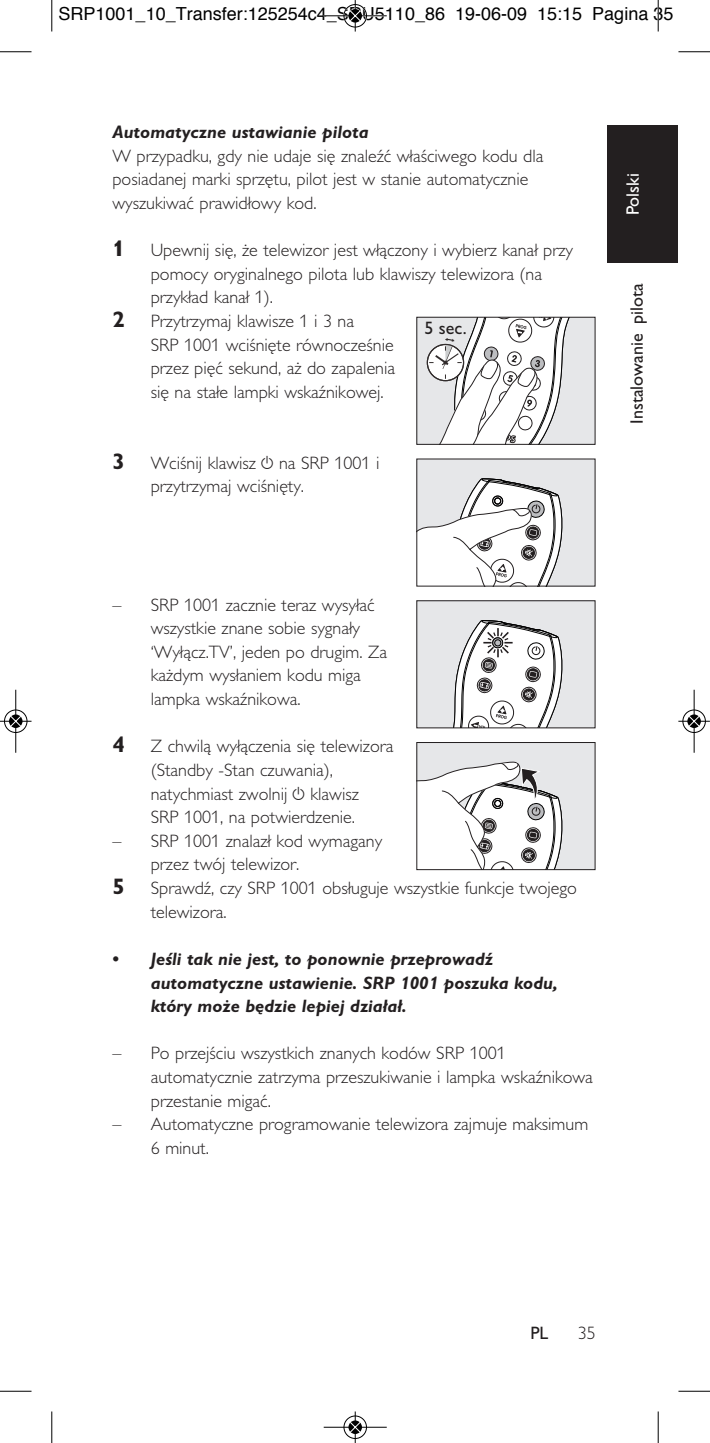
<style>
.page{position:relative;width:710px;height:1443px;background:#fff}
.page>*{position:absolute;margin:0;border:0;box-sizing:border-box;transform-origin:0 0}
.t1{font:300 18px/23.6px "Gill Alt One CE";color:#231f20}
.t2{font:italic 700 18px/23.6px "Gill Alt One CE";color:#231f20}
.t3{font:18px "Helvetica";color:#000}
.t4{font:18px "Gill Sans Alt CE";color:#231f20}
.t5{font:18px "Gill Alt One";color:#231f20}
.t6{font:18px "Gill Alt One";color:#fff}
.t7{font:300 18px "Gill Alt One";color:#231f20}
.t8{font:5.17px "Gill Alt One MT+FPSKNA";color:#322d2d}
.s1{font-weight:700;font-size:22.5px}
.s2{font-family:"Gill Alt One"}
.s3{font-family:"Audio Six 6";font-weight:400}
</style>
<div class="page">
<div style="left:416px;top:317px;width:179px;height:127px;background:#e6e7e9"></div>
<div style="left:416px;top:317px;width:179px;height:128px;border:1px solid #231f20"></div>
<div style="left:416px;top:459px;width:179px;height:127px;background:#e6e7e9"></div>
<svg style="left:418px;top:478px;width:144px;height:106px"></svg>
<div style="left:416px;top:601px;width:179px;height:127px;background:#e6e7e9"></div>
<svg style="left:453px;top:620px;width:109px;height:106px"></svg>
<div style="left:416px;top:600px;width:179px;height:128px;border:1px solid #231f20"></div>
<div style="left:416px;top:742px;width:179px;height:128px;background:#e6e7e9"></div>
<svg style="left:416px;top:762px;width:146px;height:109px;background:#e1e1e1"></svg>
<div style="left:416px;top:742px;width:179px;height:128px;border:1px solid #231f20"></div>
<div style="left:607px;top:126px;width:70px;height:137px;background:#231f20"></div>
<svg style="left:422px;top:317px;width:165px;height:127px"></svg>
<hr style="left:51px;top:0;width:1px;height:32px;background:#000">
<hr style="left:0;top:51px;width:32px;height:1px;background:#000">
<hr style="left:657px;top:0;width:1px;height:32px;background:#000">
<hr style="left:678px;top:51px;width:31px;height:1px;background:#000">
<hr style="left:51px;top:1411px;width:1px;height:32px;background:#000">
<hr style="left:0;top:1391px;width:32px;height:1px;background:#000">
<hr style="left:657px;top:1411px;width:1px;height:32px;background:#000">
<hr style="left:678px;top:1391px;width:31px;height:1px;background:#000">
<div style="left:343px;top:4px;width:24px;height:24px;border:1px solid #fff;border-radius:50%"></div>
<hr style="left:323px;top:15px;width:63px;height:1px;background:#000">
<hr style="left:355px;top:0;width:1px;height:32px;background:#000">
<div style="left:343px;top:4px;width:23px;height:23px;border:1px solid #000;border-radius:50%"></div>
<svg style="left:348px;top:9px;width:14px;height:14px"></svg>
<svg style="left:349px;top:10px;width:12px;height:12px"></svg>
<div style="left:343px;top:1415px;width:24px;height:24px;border:1px solid #fff;border-radius:50%"></div>
<hr style="left:323px;top:1427px;width:63px;height:1px;background:#000">
<hr style="left:355px;top:1411px;width:1px;height:32px;background:#000">
<div style="left:343px;top:1416px;width:23px;height:23px;border:1px solid #000;border-radius:50%"></div>
<svg style="left:348px;top:1420px;width:14px;height:14px"></svg>
<svg style="left:349px;top:1421px;width:12px;height:12px"></svg>
<div style="left:4px;top:709px;width:24px;height:24px;border:1px solid #fff;border-radius:50%"></div>
<hr style="left:15px;top:690px;width:1px;height:63px;background:#000">
<hr style="left:0;top:721px;width:32px;height:1px;background:#000">
<div style="left:4px;top:710px;width:23px;height:23px;border:1px solid #000;border-radius:50%"></div>
<svg style="left:9px;top:714px;width:13px;height:14px"></svg>
<svg style="left:10px;top:715px;width:11px;height:12px"></svg>
<div style="left:682px;top:709px;width:24px;height:24px;border:1px solid #fff;border-radius:50%"></div>
<hr style="left:693px;top:690px;width:1px;height:63px;background:#000">
<hr style="left:678px;top:721px;width:31px;height:1px;background:#000">
<div style="left:682px;top:710px;width:23px;height:23px;border:1px solid #000;border-radius:50%"></div>
<svg style="left:687px;top:714px;width:13px;height:14px"></svg>
<svg style="left:688px;top:715px;width:11px;height:12px"></svg>
<p class="t3" style="left:58px;top:6px;width:616px">SRP1001_10_Transfer:125254c4_SRU5110_86 19-06-09 15:15 Pagina 35</p>
<p class="t2" style="left:112px;top:122px;width:258px">Automatyczne ustawianie pilota</p>
<p class="t1" style="left:112px;top:146px;width:432px">W przypadku, gdy nie udaje się znaleźć właściwego kodu dla posiadanej marki sprzętu, pilot jest w stanie automatycznie wyszukiwać prawidłowy kod.</p>
<p class="t1" style="left:112px;top:240px;width:462px"><span class="s1">1</span> Upewnij się, że telewizor jest włączony i wybierz kanał przy</p>
<p class="t1" style="left:151px;top:264px;width:393px">pomocy oryginalnego pilota lub klawiszy telewizora (na</p>
<p class="t1" style="left:151px;top:287px;width:124px">przykład kanał 1).</p>
<p class="t1" style="left:112px;top:311px;width:243px"><span class="s1">2</span> Przytrzymaj klawisze <span class="s2">1</span> i <span class="s2">3</span> na</p>
<p class="t1" style="left:151px;top:335px;width:244px">SRP 1001 wciśnięte równocześnie</p>
<p class="t1" style="left:151px;top:358px;width:246px">przez pięć sekund, aż do zapalenia</p>
<p class="t1" style="left:151px;top:382px;width:234px">się na stałe lampki wskaźnikowej.</p>
<p class="t5" style="left:424px;top:321px;width:44px">5 sec.</p>
<p class="t8" style="left:448px;top:325px;width:16px">5 SEC.</p>
<p class="t1" style="left:151px;top:453px;width:230px;text-indent:-38px"><span class="s1">3</span> Wciśnij klawisz <span class="s3">y</span> na SRP 1001 i przytrzymaj wciśnięty.</p>
<p class="t6" style="left:625px;top:215px;width:44px;rotate:-90deg">Polski</p>
<p class="t4" style="left:630px;top:424px;width:142px;rotate:-90deg">Instalowanie pilota</p>
<p class="t1" style="left:151px;top:595px;width:238px;text-indent:-38px">– SRP 1001 zacznie teraz wysyłać wszystkie znane sobie sygnały ‘Wyłącz.TV’, jeden po drugim. Za każdym wysłaniem kodu miga lampka wskaźnikowa.</p>
<p class="t1" style="left:151px;top:736px;width:244px;text-indent:-38px"><span class="s1">4</span> Z chwilą wyłączenia się telewizora (Standby -Stan czuwania), natychmiast zwolnij <span class="s3">y</span> klawisz<br>SRP 1001, na potwierdzenie.</p>
<p class="t1" style="left:112px;top:831px;width:271px">– SRP 1001 znalazł kod wymagany</p>
<p class="t1" style="left:151px;top:854px;width:150px">przez twój telewizor.</p>
<p class="t1" style="left:112px;top:878px;width:466px"><span class="s1">5</span> Sprawdź, czy SRP 1001 obsługuje wszystkie funkcje twojego</p>
<p class="t1" style="left:151px;top:902px;width:77px">telewizora.</p>
<p class="t2" style="left:151px;top:949px;width:408px;text-indent:-38px">• Jeśli tak nie jest, to ponownie przeprowadź automatyczne ustawienie. SRP 1001 poszuka kodu, który może będzie lepiej działał.</p>
<p class="t1" style="left:151px;top:1043px;width:443px;text-indent:-38px">– Po przejściu wszystkich znanych kodów SRP 1001 automatycznie zatrzyma przeszukiwanie i lampka wskaźnikowa przestanie migać.</p>
<p class="t1" style="left:151px;top:1114px;width:439px;text-indent:-38px">– Automatyczne programowanie telewizora zajmuje maksimum<br>6 minut.</p>
<p class="t5" style="left:530px;top:1326px;width:19px">PL</p>
<p class="t7" style="left:577px;top:1326px;width:19px">35</p>
</div>
